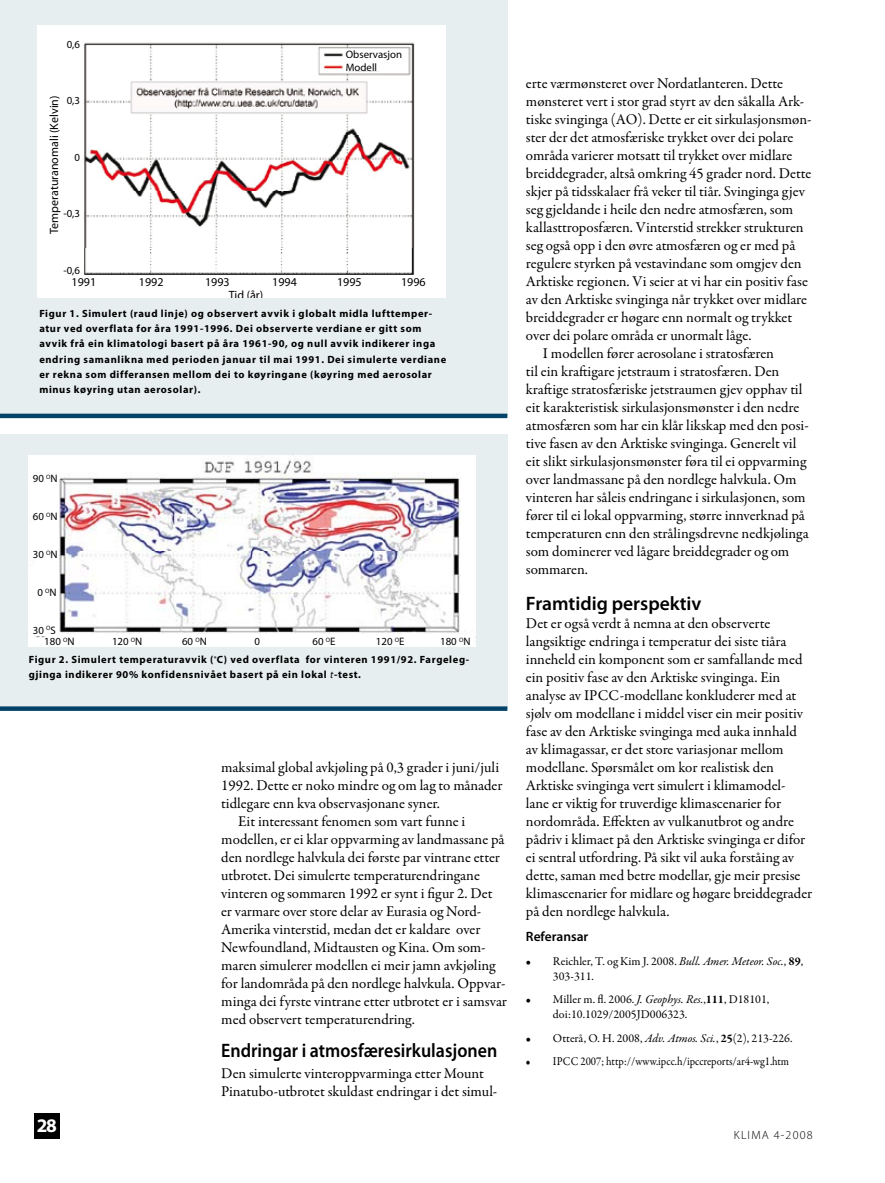
<style>
.page{position:relative;width:885px;height:1183px;background:#fff}
.page>*{position:absolute;margin:0;border:0;box-sizing:border-box;transform-origin:0 0}
.t1{font:600 19.5px "Myriad Pro";color:#000;scale:.92 1}
.t2{font:600 19.5px "Myriad Pro";color:#000}
.t3{font:700 19.35px "Myriad Pro";color:#fff}
.t4{font:15px/18px "Garamond Premr Pro";letter-spacing:-.005em;color:#000}
.t5{font:600 13.5px "Myriad Pro";color:#000}
.t6{font:12px/15px "Garamond Premr Pro";color:#000}
.t7{font:12px "Myriad Pro";color:#000}
.t8{font:12px "Garamond Premr Pro";color:#000;scale:.9 1}
.t9{font:300 12px "Myriad Pro";letter-spacing:.1em;color:#000}
.t10{font:10.8px/12.9px "Myriad Pro";color:#000}
.t11{font:700 10.5px/15px "Myriad Pro";letter-spacing:.06em;color:#000}
.s1{font-weight:400;font-style:italic}
.s2{font-style:italic}
.s3{font-weight:700}
</style>
<div class="page">
<div style="left:34px;top:1113px;width:26px;height:25px;background:#000"></div>
<div style="left:0;top:0;width:507px;height:415px;background:#e6eeef"></div>
<img style="left:37px;top:26px;width:408px;height:272px">
<div style="left:50px;top:88px;width:14px;height:130px;background:#fff"></div>
<div style="left:227px;top:287px;width:36px;height:11px;background:#fff"></div>
<div style="left:70px;top:276px;width:355px;height:10px;background:#fff"></div>
<div style="left:346px;top:50px;width:60px;height:21px;background:#fff"></div>
<div style="left:66px;top:39px;width:17px;height:238px;background:#fff"></div>
<div style="left:0;top:413px;width:507px;height:5px;background:#004268"></div>
<div style="left:0;top:434px;width:507px;height:275px;background:#e6eeef"></div>
<img style="left:29px;top:455px;width:446px;height:191px">
<div style="left:35px;top:474px;width:24px;height:161px;background:#fff"></div>
<div style="left:46px;top:634px;width:427px;height:11px;background:#fff"></div>
<svg style="left:0;top:706px;width:507px;height:4px;background:#165275"></svg>
<p class="t10" style="left:67px;top:38px;width:15px">0,6</p>
<p class="t7" style="left:47px;top:234px;width:140px;rotate:-90deg">Temperaturanomali (Kelvin)</p>
<p class="t10" style="left:67px;top:94px;width:15px">0,3</p>
<p class="t10" style="left:74px;top:151px;width:7px">0</p>
<p class="t10" style="left:63px;top:207px;width:18px">-0,3</p>
<p class="t10" style="left:63px;top:263px;width:18px">-0,6</p>
<p class="t10" style="left:346px;top:47px;width:58px">Observasjon<br>Modell</p>
<p class="t7" style="left:72px;top:274px;width:26px">1991</p>
<p class="t7" style="left:139px;top:274px;width:26px">1992</p>
<p class="t7" style="left:205px;top:274px;width:26px">1993</p>
<p class="t7" style="left:272px;top:274px;width:26px">1994</p>
<p class="t7" style="left:337px;top:274px;width:26px">1995</p>
<p class="t7" style="left:401px;top:274px;width:26px">1996</p>
<p class="t7" style="left:229px;top:287px;width:36px">Tid (år)</p>
<p class="t11" style="left:39px;top:306px;width:408px">Figur 1. Simulert (raud linje) og observert avvik i globalt midla lufttemper&shy;atur ved overflata for åra 1991-1996. Dei observerte verdiane er gitt som avvik frå ein klimatologi basert på åra 1961-90, og null avvik indikerer inga endring samanlikna med perioden januar til mai 1991. Dei simulerte verdiane er rekna som differansen mellom dei to køyringane (køyring med aerosolar minus køyring utan aerosolar).</p>
<p class="t4" style="left:221px;top:308px;width:249px">køyringa er så samanlikna med ei tilsvarande</p>
<p class="t4" style="left:221px;top:344px;width:277px">sjå frå Figur 1, samsvarar den simulerte endringa i global gjennomsnittstemperatur nokså godt med</p>
<p class="t10" style="left:33px;top:472px;width:26px">90 <sup>O</sup>N</p>
<p class="t10" style="left:33px;top:510px;width:26px">60 <sup>O</sup>N</p>
<p class="t10" style="left:33px;top:548px;width:26px">30 <sup>O</sup>N</p>
<p class="t10" style="left:37px;top:585px;width:21px">0 <sup>O</sup>N</p>
<p class="t10" style="left:44px;top:624px;width:32px;line-height:11.2px;text-indent:-12px">30 <sup>O</sup>S<br>180 <sup>O</sup>N</p>
<p class="t10" style="left:112px;top:635px;width:32px">120 <sup>O</sup>N</p>
<p class="t10" style="left:182px;top:635px;width:26px">60 <sup>O</sup>N</p>
<p class="t10" style="left:254px;top:635px;width:7px">0</p>
<p class="t10" style="left:312px;top:635px;width:25px">60 <sup>O</sup>E</p>
<p class="t10" style="left:376px;top:635px;width:30px">120 <sup>O</sup>E</p>
<p class="t10" style="left:440px;top:635px;width:32px">180 <sup>O</sup>N</p>
<p class="t11" style="left:29px;top:651px;width:442px">Figur 2. Simulert temperaturavvik (<sup>º</sup>C) ved overflata for vinteren 1991/92. Fargeleg&shy;gjinga indikerer 90% konfidensnivået basert på ein lokal <span class="s1">t</span>-test.</p>
<p class="t3" style="left:37px;top:1112px;width:21px">28</p>
<p class="t4" style="left:221px;top:758px;width:279px">maksimal global avkjøling på 0,3 grader i juni/juli</p>
<p class="t4" style="left:221px;top:776px;width:283px">1992. Dette er noko mindre og om lag to månader</p>
<p class="t4" style="left:221px;top:794px;width:220px">tidlegare enn kva observasjonane syner.</p>
<p class="t4" style="left:238px;top:812px;width:228px">Eit interessant fenomen som vart funne i</p>
<p class="t4" style="left:221px;top:830px;width:285px">modellen, er ei klar oppvarming av landmassane på</p>
<p class="t4" style="left:221px;top:848px;width:280px">den nordlege halvkula dei første par vintrane etter</p>
<p class="t4" style="left:221px;top:866px;width:260px">utbrotet. Dei simulerte temperaturendringane</p>
<p class="t4" style="left:221px;top:884px;width:273px">vinteren og sommaren 1992 er synt i figur 2. Det</p>
<p class="t4" style="left:221px;top:902px;width:261px">er varmare over store delar av Eurasia og Nord-</p>
<p class="t4" style="left:221px;top:920px;width:261px">Amerika vinterstid, medan det er kaldare over</p>
<p class="t4" style="left:221px;top:938px;width:266px">Newfoundland, Midtausten og Kina. Om som-</p>
<p class="t4" style="left:221px;top:956px;width:275px">maren simulerer modellen ei meir jamn avkjøling</p>
<p class="t4" style="left:221px;top:974px;width:286px">for landområda på den nordlege halvkula. Oppvar-</p>
<p class="t4" style="left:221px;top:992px;width:287px">minga dei fyrste vintrane etter utbrotet er i samsvar</p>
<p class="t4" style="left:221px;top:1010px;width:195px">med observert temperaturendring.</p>
<h1 class="t1" style="left:221px;top:1037px;width:301px">Endringar i atmosfæresirkulasjonen</h1>
<p class="t4" style="left:221px;top:1064px;width:277px">Den simulerte vinteroppvarminga etter Mount<br>Pinatubo-utbrotet skuldast endringar i det simul-</p>
<p class="t4" style="left:526px;top:74px;width:258px">erte værmønsteret over Nordatlanteren. Dette</p>
<p class="t4" style="left:526px;top:92px;width:279px">mønsteret vert i stor grad styrt av den såkalla Ark-</p>
<p class="t4" style="left:526px;top:110px;width:287px">tiske svinginga (AO). Dette er eit sirkulasjonsmøn-</p>
<p class="t4" style="left:526px;top:128px;width:269px">ster der det atmosfæriske trykket over dei polare</p>
<p class="t4" style="left:526px;top:146px;width:268px">områda varierer motsatt til trykket over midlare</p>
<p class="t4" style="left:526px;top:164px;width:287px">breiddegrader, altså omkring 45 grader nord. Dette</p>
<p class="t4" style="left:526px;top:182px;width:280px">skjer på tidsskalaer frå veker til tiår. Svinginga gjev</p>
<p class="t4" style="left:526px;top:200px;width:269px">seg gjeldande i heile den nedre atmosfæren, som</p>
<p class="t4" style="left:526px;top:218px;width:279px">kallasttroposfæren. Vinterstid strekker strukturen</p>
<p class="t4" style="left:526px;top:236px;width:271px">seg også opp i den øvre atmosfæren og er med på</p>
<p class="t4" style="left:526px;top:254px;width:277px">regulere styrken på vestavindane som omgjev den</p>
<p class="t4" style="left:526px;top:272px;width:283px">Arktiske regionen. Vi seier at vi har ein positiv fase</p>
<p class="t4" style="left:526px;top:290px;width:283px">av den Arktiske svinginga når trykket over midlare</p>
<p class="t4" style="left:526px;top:308px;width:268px">breiddegrader er høgare enn normalt og trykket</p>
<p class="t4" style="left:526px;top:326px;width:227px">over dei polare områda er unormalt låge.</p>
<p class="t4" style="left:543px;top:344px;width:232px">I modellen fører aerosolane i stratosfæren</p>
<p class="t4" style="left:526px;top:362px;width:255px">til ein kraftigare jetstraum i stratosfæren. Den</p>
<p class="t4" style="left:526px;top:380px;width:278px">kraftige stratosfæriske jetstraumen gjev opphav til</p>
<p class="t4" style="left:526px;top:398px;width:275px">eit karakteristisk sirkulasjonsmønster i den nedre</p>
<p class="t4" style="left:526px;top:416px;width:284px">atmosfæren som har ein klår likskap med den posi-</p>
<p class="t4" style="left:526px;top:434px;width:272px">tive fasen av den Arktiske svinginga. Generelt vil</p>
<p class="t4" style="left:526px;top:452px;width:282px">eit slikt sirkulasjonsmønster føra til ei oppvarming</p>
<p class="t4" style="left:526px;top:470px;width:272px">over landmassane på den nordlege halvkula. Om</p>
<p class="t4" style="left:526px;top:488px;width:281px">vinteren har såleis endringane i sirkulasjonen, som</p>
<p class="t4" style="left:526px;top:506px;width:280px">fører til ei lokal oppvarming, større innverknad på</p>
<p class="t4" style="left:526px;top:524px;width:284px">temperaturen enn den strålingsdrevne nedkjølinga</p>
<p class="t4" style="left:526px;top:542px;width:265px">som dominerer ved lågare breiddegrader og om</p>
<p class="t4" style="left:526px;top:560px;width:64px">sommaren.</p>
<h1 class="t2" style="left:526px;top:591px;width:177px">Framtidig perspektiv</h1>
<p class="t4" style="left:526px;top:614px;width:288px">Det er også verdt å nemna at den observerte langsiktige endringa i temperatur dei siste tiåra inneheld ein komponent som er samfallande med ein positiv fase av den Arktiske svinginga. Ein analyse av IPCC-modellane konkluderer med at sjølv om modellane i middel viser ein meir positiv fase av den Arktiske svinginga med auka innhald av klimagassar, er det store variasjonar mellom modellane. Spørsmålet om kor realistisk den Arktiske svinginga vert simulert i klimamodel&shy;lane er viktig for truverdige klimascenarier for nordområda. Effekten av vulkanutbrot og andre pådriv i klimaet på den Arktiske svinginga er difor ei sentral utfordring. På sikt vil auka forståing av dette, saman med betre modellar, gje meir presise klimascenarier for midlare og høgare breiddegrader på den nordlege halvkula.</p>
<p class="t5" style="left:526px;top:927px;width:64px">Referansar</p>
<p class="t6" style="left:553px;top:953px;width:252px;text-indent:-27px">• Reichler, T. og Kim J. 2008. <span class="s2">Bull. Amer. Meteor. Soc.</span>, <span class="s3">89</span>,<br>303-311.</p>
<p class="t6" style="left:553px;top:991px;width:218px;text-indent:-27px">• Miller m. fl. 2006. <span class="s2">J. Geophys. Res.</span>,<span class="s3">111</span>, D18101, doi:10.1029/2005JD006323.</p>
<p class="t6" style="left:526px;top:1030px;width:268px">• Otterå, O. H. 2008, <span class="s2">Adv. Atmos. Sci.</span>, <span class="s3">25</span>(2), 213-226.</p>
<p class="t8" style="left:526px;top:1053px;width:294px">• IPCC 2007; http://www.ipcc.h/ipccreports/ar4-wg1.htm</p>
<p class="t9" style="left:733px;top:1127px;width:80px">KLIMA 4-2008</p>
</div>
